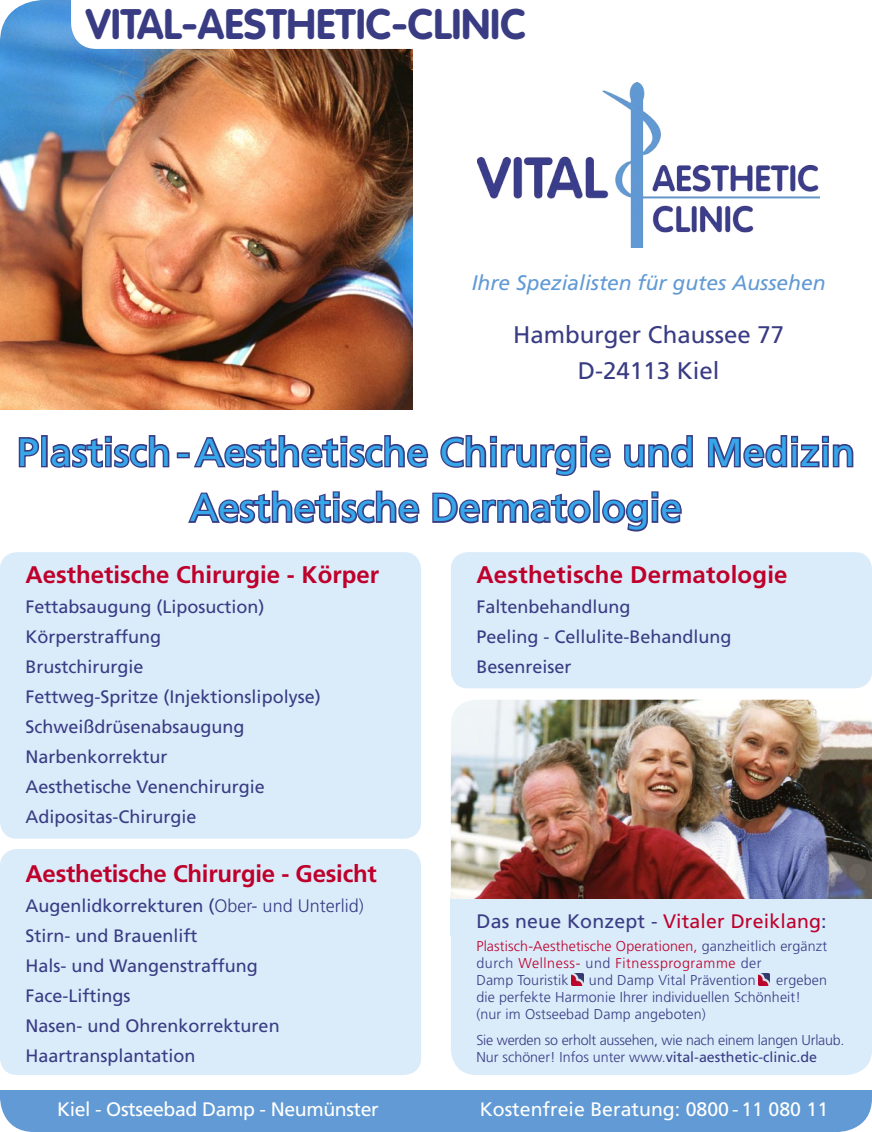
<style>
.page{position:relative;width:872px;height:1132px;background:#fff}
.page>*{position:absolute;margin:0;border:0;box-sizing:border-box;transform-origin:0 0}
.t1{font:700 42px "VAG Rounded";color:#393c83}
.t2{font:39px "Frutiger";letter-spacing:.005em;color:#36a7e9}
.t3{font:700 24px "Frutiger";color:#be002b}
.t4{font:24px "Frutiger";color:#393c83}
.t5{font:italic 21px "Frutiger";color:#619ad4}
.t6{font:19.5px "Frutiger";color:#fff}
.t7{font:19.5px "Frutiger";letter-spacing:.01em;color:#393c83}
.t8{font:19.5px "Frutiger";letter-spacing:-.02em;color:#fff}
.t9{font:18px "Frutiger";color:#393c83}
.t10{font:300 14.25px "Frutiger";letter-spacing:.01em;color:#393c83}
.t11{font:300 14.25px/17.1px "Frutiger";letter-spacing:.01em;color:#be002b}
.t12{font:300 14.25px/17.1px "Frutiger";letter-spacing:-.015em;color:#393c83}
.s1{font-weight:300}
.s2{color:#be002b}
.s3{color:#393c83}
.s4{font-weight:400}
</style>
<div class="page">
<div style="left:0;top:1090px;width:872px;height:41px;background:#619ad4"></div>
<img style="left:0;top:0;width:412px;height:410px">
<svg style="left:18px;top:437px;width:22px;height:31px"></svg>
<div style="left:41px;top:435px;width:7px;height:32px;border:3px solid #393c83"></div>
<svg style="left:50px;top:438px;width:53px;height:30px"></svg>
<div style="left:105px;top:444px;width:7px;height:23px;border:3px solid #393c83"></div>
<div style="left:105px;top:435px;width:7px;height:8px;border:3px solid #393c83"></div>
<svg style="left:111px;top:435px;width:59px;height:33px"></svg>
<div style="left:177px;top:452px;width:13px;height:6px;border:3px solid #393c83"></div>
<svg style="left:194px;top:435px;width:145px;height:33px"></svg>
<div style="left:340px;top:444px;width:7px;height:23px;border:3px solid #393c83"></div>
<div style="left:340px;top:435px;width:7px;height:8px;border:3px solid #393c83"></div>
<svg style="left:347px;top:435px;width:82px;height:33px"></svg>
<svg style="left:440px;top:435px;width:47px;height:33px"></svg>
<div style="left:490px;top:444px;width:7px;height:23px;border:3px solid #393c83"></div>
<div style="left:490px;top:435px;width:7px;height:8px;border:3px solid #393c83"></div>
<svg style="left:500px;top:444px;width:77px;height:32px"></svg>
<div style="left:580px;top:444px;width:7px;height:23px;border:3px solid #393c83"></div>
<div style="left:580px;top:435px;width:7px;height:8px;border:3px solid #393c83"></div>
<svg style="left:589px;top:444px;width:22px;height:24px"></svg>
<svg style="left:624px;top:435px;width:69px;height:33px"></svg>
<svg style="left:708px;top:435px;width:80px;height:33px"></svg>
<div style="left:791px;top:444px;width:7px;height:23px;border:3px solid #393c83"></div>
<div style="left:791px;top:435px;width:7px;height:8px;border:3px solid #393c83"></div>
<svg style="left:800px;top:444px;width:20px;height:24px"></svg>
<div style="left:822px;top:444px;width:6px;height:23px;border:3px solid #393c83"></div>
<div style="left:822px;top:435px;width:7px;height:8px;border:3px solid #393c83"></div>
<svg style="left:832px;top:444px;width:22px;height:24px"></svg>
<svg style="left:188px;top:490px;width:145px;height:34px"></svg>
<div style="left:333px;top:500px;width:6px;height:22px;border:3px solid #393c83"></div>
<div style="left:333px;top:491px;width:7px;height:7px;border:3px solid #393c83"></div>
<svg style="left:339px;top:490px;width:81px;height:34px"></svg>
<svg style="left:432px;top:492px;width:159px;height:32px"></svg>
<div style="left:593px;top:490px;width:7px;height:32px;border:3px solid #393c83"></div>
<svg style="left:602px;top:499px;width:46px;height:33px"></svg>
<div style="left:651px;top:500px;width:7px;height:22px;border:3px solid #393c83"></div>
<div style="left:651px;top:491px;width:7px;height:7px;border:3px solid #393c83"></div>
<svg style="left:660px;top:499px;width:22px;height:25px"></svg>
<svg style="left:71px;top:0;width:342px;height:49px"></svg>
<div style="left:71px;top:0;width:41px;height:21px;background:#fff"></div>
<img style="left:477px;top:83px;width:342px;height:164px">
<div style="left:451px;top:964px;width:421px;height:110px;background:#daebfa"></div>
<div style="left:451px;top:552px;width:421px;height:136px;background:#daebfa"></div>
<div style="left:0;top:552px;width:421px;height:286px;background:#daebfa"></div>
<div style="left:0;top:849px;width:421px;height:225px;background:#daebfa"></div>
<svg style="left:758px;top:973px;width:12px;height:11px"></svg>
<svg style="left:572px;top:973px;width:11px;height:11px"></svg>
<img style="left:451px;top:699px;width:421px;height:199px">
<div style="left:451px;top:898px;width:421px;height:66px;background:#daebfa"></div>
<p class="t1" style="left:86px;top:-1px;width:441px">VITAL-AESTHETIC-CLINIC</p>
<p class="t5" style="left:472px;top:270px;width:355px">Ihre Spezialisten für gutes Aussehen</p>
<p class="t4" style="left:513px;top:320px;width:272px">Hamburger Chaussee 77</p>
<p class="t4" style="left:578px;top:356px;width:143px">D-24113 Kiel</p>
<p class="t2" style="left:17px;top:429px;width:839px">Plastisch- Aesthetische Chirurgie und Medizin</p>
<p class="t2" style="left:190px;top:484px;width:493px">Aesthetische Dermatologie</p>
<p class="t3" style="left:26px;top:560px;width:355px">Aesthetische Chirurgie - Körper</p>
<p class="t9" style="left:26px;top:596px;width:241px">Fettabsaugung (Liposuction)</p>
<p class="t9" style="left:26px;top:626px;width:137px">Körperstraffung</p>
<p class="t9" style="left:26px;top:656px;width:120px">Brustchirurgie</p>
<p class="t9" style="left:26px;top:686px;width:297px">Fettweg-Spritze (Injektionslipolyse)</p>
<p class="t9" style="left:26px;top:716px;width:221px">Schweißdrüsenabsaugung</p>
<p class="t9" style="left:26px;top:746px;width:144px">Narbenkorrektur</p>
<p class="t9" style="left:26px;top:776px;width:241px">Aesthetische Venenchirurgie</p>
<p class="t9" style="left:26px;top:806px;width:173px">Adipositas-Chirurgie</p>
<p class="t3" style="left:26px;top:859px;width:353px">Aesthetische Chirurgie - Gesicht</p>
<p class="t9" style="left:26px;top:894px;width:340px">Augenlidkorrekturen (<span class="s1">Ober- und Unterlid)</span></p>
<p class="t9" style="left:26px;top:924px;width:174px">Stirn- und Brauenlift</p>
<p class="t9" style="left:26px;top:954px;width:234px">Hals- und Wangenstraffung</p>
<p class="t9" style="left:26px;top:984px;width:107px">Face-Liftings</p>
<p class="t9" style="left:26px;top:1014px;width:256px">Nasen- und Ohrenkorrekturen</p>
<p class="t9" style="left:26px;top:1044px;width:172px">Haartransplantation</p>
<p class="t8" style="left:57px;top:1097px;width:323px">Kiel - Ostseebad Damp - Neumünster</p>
<p class="t3" style="left:476px;top:560px;width:313px">Aesthetische Dermatologie</p>
<p class="t9" style="left:476px;top:596px;width:156px">Faltenbehandlung</p>
<p class="t9" style="left:476px;top:626px;width:257px">Peeling - Cellulite-Behandlung</p>
<p class="t9" style="left:476px;top:656px;width:97px">Besenreiser</p>
<p class="t7" style="left:476px;top:909px;width:352px">Das neue Konzept - <span class="s2">Vitaler Dreiklang</span>:</p>
<p class="t11" style="left:476px;top:937px;width:352px">Plastisch-Aesthetische Operationen, <span class="s3">ganzheitlich ergänzt durch</span> Wellness- <span class="s3">und</span> Fitnessprogramme <span class="s3">der<br>Damp Touristik</span></p>
<p class="t10" style="left:589px;top:971px;width:168px">und Damp Vital Prävention</p>
<p class="t10" style="left:776px;top:971px;width:52px">ergeben</p>
<p class="t10" style="left:476px;top:988px;width:326px">die perfekte Harmonie Ihrer individuellen Schönheit!</p>
<p class="t10" style="left:476px;top:1005px;width:231px">(nur im Ostseebad Damp angeboten)</p>
<p class="t12" style="left:476px;top:1031px;width:369px">Sie werden so erholt aussehen, wie nach einem langen Urlaub.<br>Nur schöner! Infos unter www.<span class="s4">vital-aesthetic-clinic.de</span></p>
<p class="t6" style="left:480px;top:1097px;width:350px">Kostenfreie Beratung: 0800 - 11 080 11</p>
</div>
